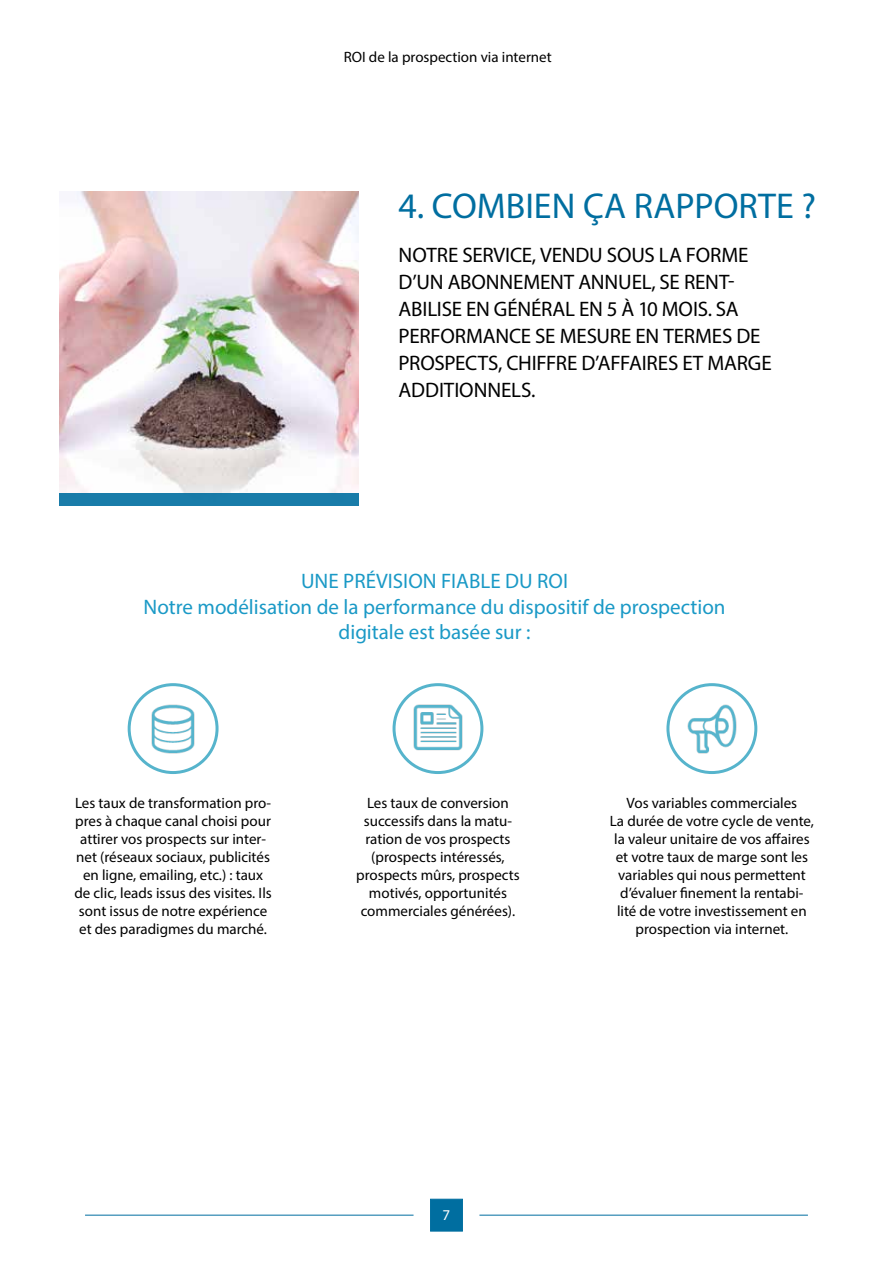
<style>
.page{position:relative;width:893px;height:1263px;background:#fff}
.page>*{position:absolute;margin:0;border:0;box-sizing:border-box;transform-origin:0 0}
.t1{font:36px "Myriad Pro";color:#006ea0}
.t2{font:21px/27px "Myriad Pro";letter-spacing:-.01em;color:#000}
.t3{font:21px/25.2px "Myriad Pro";color:#1a99c6;text-align:center}
.t4{font:15px/18px "Myriad Pro";color:#000;text-align:center}
.t5{font:15px "Myriad Pro";color:#fff}
</style>
<div class="page">
<img style="left:60px;top:191px;width:299px;height:302px">
<div style="left:60px;top:493px;width:299px;height:13px;background:#197ca9"></div>
<div style="left:430px;top:1199px;width:33px;height:32px;background:#006ea0;border:1px solid #006ea0"></div>
<hr style="left:85px;top:1215px;width:329px;height:1px;background:#006ea0">
<hr style="left:479px;top:1215px;width:329px;height:1px;background:#006ea0">
<img style="left:152px;top:704px;width:42px;height:49px">
<div style="left:128px;top:683px;width:91px;height:91px;border:3px solid #56b4cc;border-radius:50%"></div>
<img style="left:413px;top:704px;width:49px;height:47px">
<div style="left:393px;top:683px;width:90px;height:91px;border:3px solid #56b4cc;border-radius:50%"></div>
<img style="left:687px;top:704px;width:49px;height:49px">
<div style="left:666px;top:683px;width:91px;height:91px;border:3px solid #56b4cc;border-radius:50%"></div>
<p class="t4" style="left:344px;top:48px;width:210px">ROI de la prospection via internet</p>
<h1 class="t1" style="left:398px;top:184px;width:419px">4. COMBIEN ÇA RAPPORTE ?</h1>
<h2 class="t2" style="left:399px;top:241px;width:301px">Notre service, vendu sous la form</h2>
<h2 class="t2" style="left:738px;top:241px;width:12px">e</h2>
<h2 class="t2" style="left:399px;top:269px;width:342px">d’un abonnement annuel, se rent&shy;abi lise en général en 5 à 10 mois. Sa perform</h2>
<h2 class="t2" style="left:399px;top:323px;width:363px;text-indent:84px">ance se mesure en term es de prospects, chiffr</h2>
<h2 class="t2" style="left:567px;top:350px;width:206px">e d’affaires et marge</h2>
<h2 class="t2" style="left:399px;top:377px;width:138px">additionnels.</h2>
<h2 class="t3" style="left:144px;top:568px;width:583px">UNE PRÉVISION FIABLE DU ROI<br>Notre modélisation de la performance du dispositif de prospection digitale est basée sur :</h2>
<p class="t4" style="left:74px;top:793px;width:199px">Les taux de transformation pro&shy;pres à chaque canal choisi pour attirer vos prospects sur inter&shy;net (réseaux sociaux, publicités en ligne, emailing, etc.) : taux de clic, leads issus des visites. Ils sont issus de notre expérience et des paradigmes du marché.</p>
<p class="t4" style="left:356px;top:793px;width:165px">Les taux de conversion successifs dans la matu&shy;ration de vos prospects (prospects intéressés, prospects mûrs, prospects motivés, opportunités commerciales générées).</p>
<p class="t4" style="left:610px;top:793px;width:206px">Vos variables commerciales<br>La durée de votre cycle de vente, la valeur unitaire de vos affaires et votre taux de marge sont les variables qui nous permettent d’évaluer finement la rentabi&shy;lité de votre investissement en prospection via internet.</p>
<p class="t5" style="left:443px;top:1205px;width:9px">7</p>
</div>
